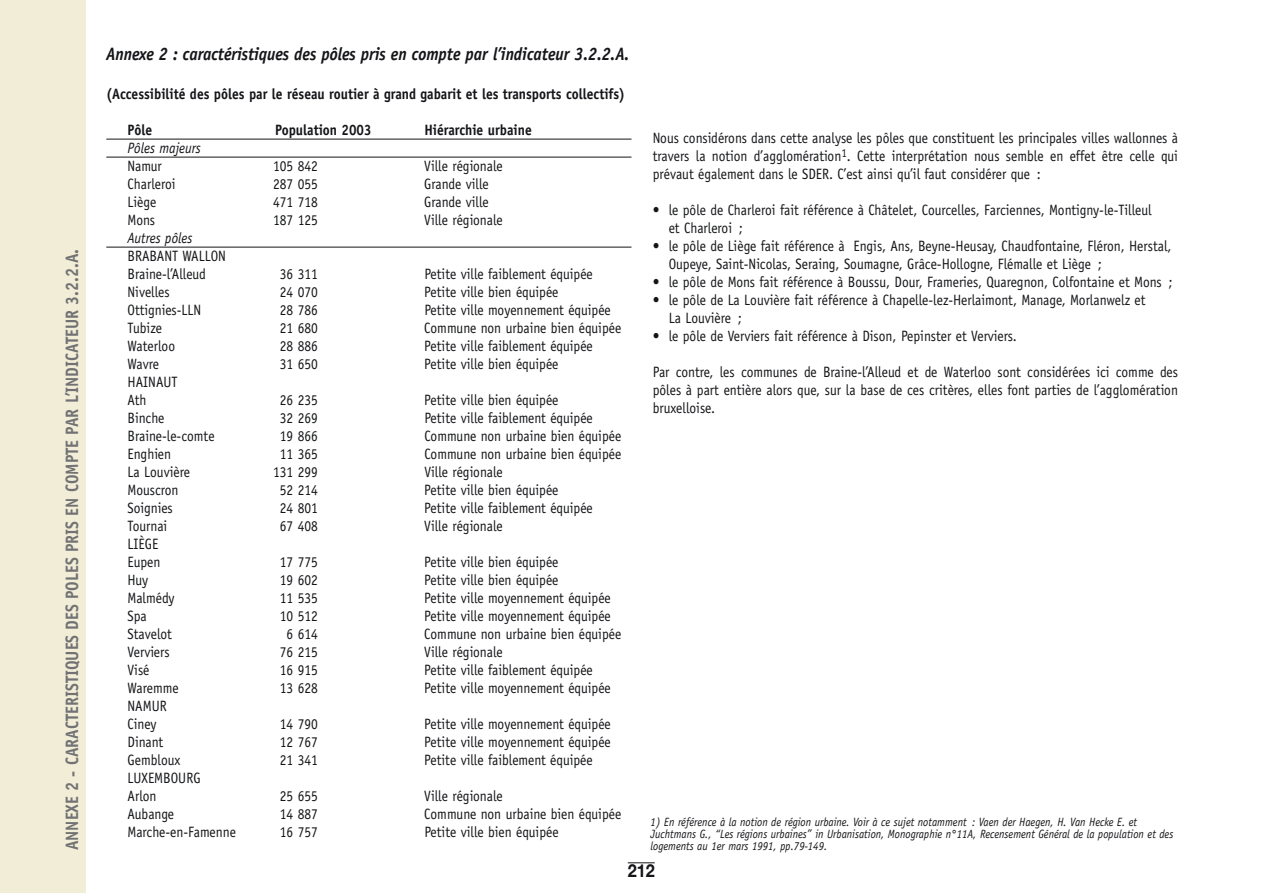
<style>
.page{position:relative;width:1263px;height:893px;background:#fff}
.page>*{position:absolute;margin:0;border:0;box-sizing:border-box;transform-origin:0 0}
.t1{font:700 18px "Officina Sans";color:#727274;scale:.9 1}
.t2{font:italic 700 18px "Officina Sans";letter-spacing:-.005em;color:#141518;scale:.9 1}
.t3{font:700 18px "Helvetica Neue";color:#141518;scale:.9 1}
.t4{font:15px/18px "Officina Sans";color:#141518;scale:.9 1}
.t5{font:700 15px "Officina Sans";color:#141518;scale:.9 1}
.t6{font:italic 15px "Officina Sans";color:#141518;scale:.9 1}
.t7{font:italic 12px/12px "Officina Sans";color:#141518;scale:.9 1}
</style>
<div class="page">
<svg style="left:628px;top:862px;width:27px;height:1px"></svg>
<div style="left:0;top:0;width:85px;height:893px;background:#f1edd7"></div>
<hr style="left:106px;top:139px;width:525px;height:1px;background:#141518">
<hr style="left:106px;top:157px;width:525px;height:1px;background:#141518">
<hr style="left:106px;top:247px;width:525px;height:1px;background:#141518">
<p class="t1" style="left:65px;top:850px;width:670px;rotate:-90deg">ANNEXE 2 - CARACTERISTIQUES DES POLES PRIS EN COMPTE PAR L’INDICATEUR 3.2.2.A.</p>
<p class="t2" style="left:106px;top:47px;width:583px">Annexe 2 : caractéristiques des pôles pris en compte par l’indicateur 3.2.2.A.</p>
<p class="t5" style="left:106px;top:88px;width:578px">(Accessibilité des pôles par le réseau routier à grand gabarit et les transports collectifs)</p>
<p class="t5" style="left:128px;top:124px;width:29px">Pôle</p>
<p class="t5" style="left:275px;top:124px;width:109px">Population 2003</p>
<p class="t5" style="left:424px;top:124px;width:121px">Hiérarchie urbaine</p>
<p class="t6" style="left:128px;top:142px;width:83px">Pôles majeurs</p>
<p class="t4" style="left:128px;top:158px;width:40px">Namur</p>
<p class="t4" style="left:273px;top:158px;width:51px">105 842</p>
<p class="t4" style="left:424px;top:158px;width:89px">Ville régionale</p>
<p class="t4" style="left:128px;top:176px;width:55px">Charleroi</p>
<p class="t4" style="left:273px;top:176px;width:51px">287 055</p>
<p class="t4" style="left:424px;top:176px;width:73px">Grande ville</p>
<p class="t4" style="left:128px;top:194px;width:33px">Liège</p>
<p class="t4" style="left:273px;top:194px;width:51px">471 718</p>
<p class="t4" style="left:424px;top:194px;width:73px">Grande ville</p>
<p class="t4" style="left:128px;top:212px;width:32px">Mons</p>
<p class="t4" style="left:273px;top:212px;width:51px">187 125</p>
<p class="t4" style="left:424px;top:212px;width:89px">Ville régionale</p>
<p class="t6" style="left:128px;top:232px;width:74px">Autres pôles</p>
<p class="t4" style="left:128px;top:248px;width:111px">BRABANT WALLON<br>Braine-l’Alleud</p>
<p class="t4" style="left:280px;top:266px;width:44px">36 311</p>
<p class="t4" style="left:424px;top:266px;width:189px">Petite ville faiblement équipée</p>
<p class="t4" style="left:128px;top:284px;width:48px">Nivelles</p>
<p class="t4" style="left:280px;top:284px;width:44px">24 070</p>
<p class="t4" style="left:424px;top:284px;width:151px">Petite ville bien équipée</p>
<p class="t4" style="left:128px;top:302px;width:83px">Ottignies-LLN</p>
<p class="t4" style="left:280px;top:302px;width:44px">28 786</p>
<p class="t4" style="left:424px;top:302px;width:209px">Petite ville moyennement équipée</p>
<p class="t4" style="left:128px;top:320px;width:40px">Tubize</p>
<p class="t4" style="left:280px;top:320px;width:44px">21 680</p>
<p class="t4" style="left:424px;top:320px;width:220px">Commune non urbaine bien équipée</p>
<p class="t4" style="left:128px;top:338px;width:54px">Waterloo</p>
<p class="t4" style="left:280px;top:338px;width:44px">28 886</p>
<p class="t4" style="left:424px;top:338px;width:189px">Petite ville faiblement équipée</p>
<p class="t4" style="left:128px;top:356px;width:37px">Wavre</p>
<p class="t4" style="left:280px;top:356px;width:44px">31 650</p>
<p class="t4" style="left:424px;top:356px;width:151px">Petite ville bien équipée</p>
<p class="t4" style="left:128px;top:374px;width:57px">HAINAUT<br>Ath</p>
<p class="t4" style="left:280px;top:392px;width:44px">26 235</p>
<p class="t4" style="left:424px;top:392px;width:151px">Petite ville bien équipée</p>
<p class="t4" style="left:128px;top:410px;width:42px">Binche</p>
<p class="t4" style="left:280px;top:410px;width:44px">32 269</p>
<p class="t4" style="left:424px;top:410px;width:189px">Petite ville faiblement équipée</p>
<p class="t4" style="left:128px;top:428px;width:98px">Braine-le-comte</p>
<p class="t4" style="left:280px;top:428px;width:44px">19 866</p>
<p class="t4" style="left:424px;top:428px;width:220px">Commune non urbaine bien équipée</p>
<p class="t4" style="left:128px;top:446px;width:50px">Enghien</p>
<p class="t4" style="left:280px;top:446px;width:44px">11 365</p>
<p class="t4" style="left:424px;top:446px;width:220px">Commune non urbaine bien équipée</p>
<p class="t4" style="left:128px;top:464px;width:71px">La Louvière</p>
<p class="t4" style="left:273px;top:464px;width:51px">131 299</p>
<p class="t4" style="left:424px;top:464px;width:89px">Ville régionale</p>
<p class="t4" style="left:128px;top:482px;width:58px">Mouscron</p>
<p class="t4" style="left:280px;top:482px;width:44px">52 214</p>
<p class="t4" style="left:424px;top:482px;width:151px">Petite ville bien équipée</p>
<p class="t4" style="left:128px;top:500px;width:52px">Soignies</p>
<p class="t4" style="left:280px;top:500px;width:44px">24 801</p>
<p class="t4" style="left:424px;top:500px;width:189px">Petite ville faiblement équipée</p>
<p class="t4" style="left:128px;top:518px;width:46px">Tournai</p>
<p class="t4" style="left:280px;top:518px;width:44px">67 408</p>
<p class="t4" style="left:424px;top:518px;width:89px">Ville régionale</p>
<p class="t4" style="left:128px;top:536px;width:38px">LIÈGE<br>Eupen</p>
<p class="t4" style="left:280px;top:554px;width:44px">17 775</p>
<p class="t4" style="left:424px;top:554px;width:151px">Petite ville bien équipée</p>
<p class="t4" style="left:128px;top:572px;width:25px">Huy</p>
<p class="t4" style="left:280px;top:572px;width:44px">19 602</p>
<p class="t4" style="left:424px;top:572px;width:151px">Petite ville bien équipée</p>
<p class="t4" style="left:128px;top:590px;width:54px">Malmédy</p>
<p class="t4" style="left:280px;top:590px;width:44px">11 535</p>
<p class="t4" style="left:424px;top:590px;width:209px">Petite ville moyennement équipée</p>
<p class="t4" style="left:128px;top:608px;width:23px">Spa</p>
<p class="t4" style="left:280px;top:608px;width:44px">10 512</p>
<p class="t4" style="left:424px;top:608px;width:209px">Petite ville moyennement équipée</p>
<p class="t4" style="left:128px;top:626px;width:51px">Stavelot</p>
<p class="t4" style="left:287px;top:626px;width:36px">6 614</p>
<p class="t4" style="left:424px;top:626px;width:220px">Commune non urbaine bien équipée</p>
<p class="t4" style="left:128px;top:644px;width:48px">Verviers</p>
<p class="t4" style="left:280px;top:644px;width:44px">76 215</p>
<p class="t4" style="left:424px;top:644px;width:89px">Ville régionale</p>
<p class="t4" style="left:128px;top:662px;width:26px">Visé</p>
<p class="t4" style="left:280px;top:662px;width:44px">16 915</p>
<p class="t4" style="left:424px;top:662px;width:189px">Petite ville faiblement équipée</p>
<p class="t4" style="left:128px;top:680px;width:58px">Waremme</p>
<p class="t4" style="left:280px;top:680px;width:44px">13 628</p>
<p class="t4" style="left:424px;top:680px;width:209px">Petite ville moyennement équipée</p>
<p class="t4" style="left:128px;top:698px;width:45px">NAMUR<br>Ciney</p>
<p class="t4" style="left:280px;top:716px;width:44px">14 790</p>
<p class="t4" style="left:424px;top:716px;width:209px">Petite ville moyennement équipée</p>
<p class="t4" style="left:128px;top:734px;width:41px">Dinant</p>
<p class="t4" style="left:280px;top:734px;width:44px">12 767</p>
<p class="t4" style="left:424px;top:734px;width:209px">Petite ville moyennement équipée</p>
<p class="t4" style="left:128px;top:752px;width:60px">Gembloux</p>
<p class="t4" style="left:280px;top:752px;width:44px">21 341</p>
<p class="t4" style="left:424px;top:752px;width:189px">Petite ville faiblement équipée</p>
<p class="t4" style="left:128px;top:770px;width:83px">LUXEMBOURG<br>Arlon</p>
<p class="t4" style="left:280px;top:788px;width:44px">25 655</p>
<p class="t4" style="left:424px;top:788px;width:89px">Ville régionale</p>
<p class="t4" style="left:128px;top:806px;width:53px">Aubange</p>
<p class="t4" style="left:280px;top:806px;width:44px">14 887</p>
<p class="t4" style="left:424px;top:806px;width:220px">Commune non urbaine bien équipée</p>
<p class="t4" style="left:128px;top:824px;width:122px">Marche-en-Famenne</p>
<p class="t4" style="left:280px;top:824px;width:44px">16 757</p>
<p class="t4" style="left:424px;top:824px;width:151px">Petite ville bien équipée</p>
<p class="t4" style="left:653px;top:131px;width:585px;text-align:justify">Nous considérons dans cette analyse les pôles que constituent les principales villes wallonnes à travers la notion d’agglomération<sup>1</sup>. Cette interprétation nous semble en effet être celle qui prévaut également dans le SDER. C’est ainsi qu’il faut considérer que :</p>
<p class="t4" style="left:669px;top:203px;width:538px;text-indent:-16px">• le pôle de Charleroi fait référence à Châtelet, Courcelles, Farciennes, Montigny-le-Tilleul et Charleroi ;</p>
<p class="t4" style="left:669px;top:239px;width:560px;text-indent:-16px">• le pôle de Liège fait référence à Engis, Ans, Beyne-Heusay, Chaudfontaine, Fléron, Herstal,<br>Oupeye, Saint-Nicolas, Seraing, Soumagne, Grâce-Hollogne, Flémalle et Liège ;</p>
<p class="t4" style="left:653px;top:275px;width:579px">• le pôle de Mons fait référence à Boussu, Dour, Frameries, Quaregnon, Colfontaine et Mons ;</p>
<p class="t4" style="left:669px;top:293px;width:531px;text-indent:-16px">• le pôle de La Louvière fait référence à Chapelle-lez-Herlaimont, Manage, Morlanwelz et<br>La Louvière ;</p>
<p class="t4" style="left:653px;top:329px;width:406px">• le pôle de Verviers fait référence à Dison, Pepinster et Verviers.</p>
<p class="t4" style="left:653px;top:365px;width:585px;text-align:justify">Par contre, les communes de Braine-l’Alleud et de Waterloo sont considérées ici comme des pôles à part entière alors que, sur la base de ces critères, elles font parties de l’agglomération bruxelloise.</p>
<p class="t7" style="left:651px;top:817px;width:582px">1) En référence à la notion de région urbaine. Voir à ce sujet notamment : Vaen der Haegen, H. Van Hecke E. et<br>Juchtmans G., “Les régions urbaines” in Urbanisation, Monographie n°11A, Recensement Général de la population et des logements au 1er mars 1991, pp.79-149.</p>
<p class="t3" style="left:628px;top:864px;width:32px">212</p>
</div>
